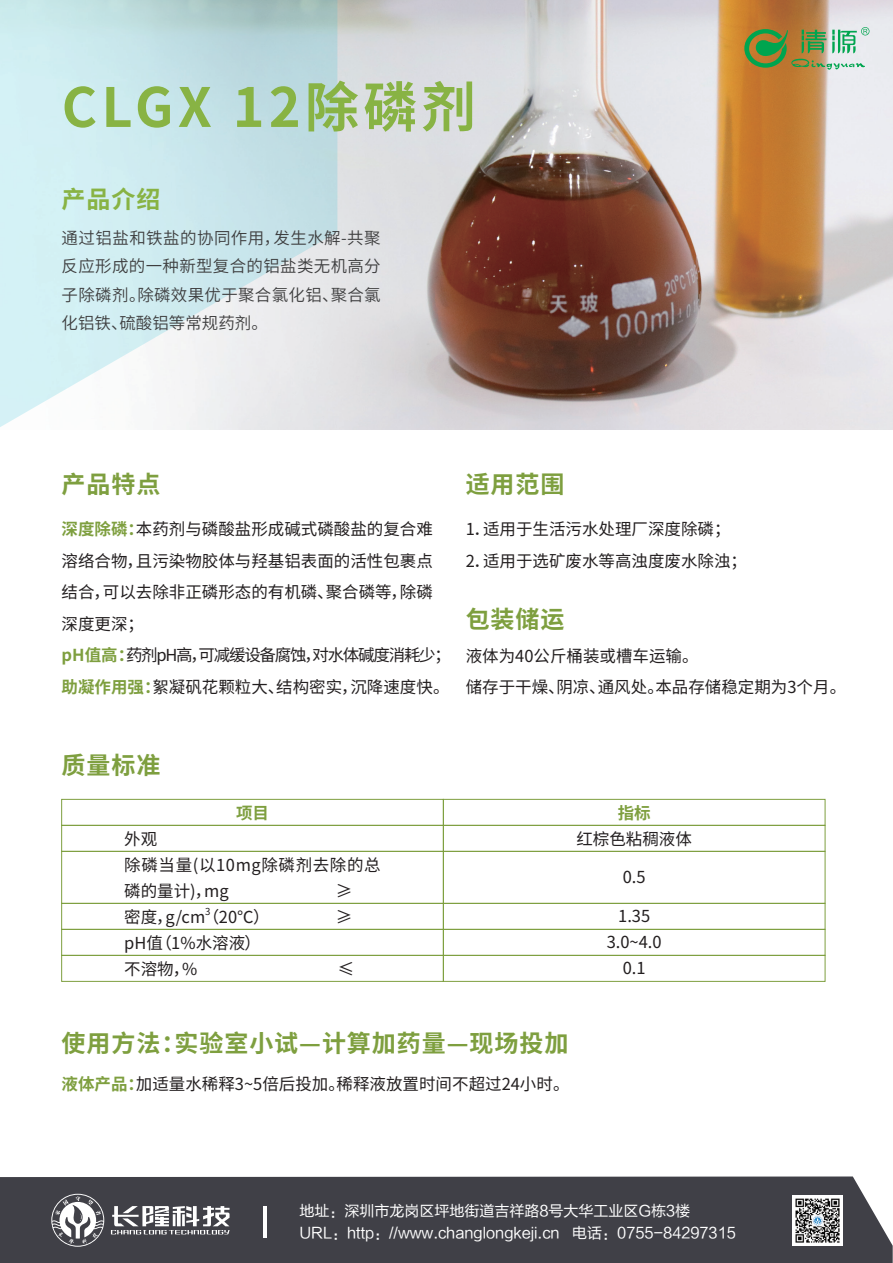
<style>
.page{position:relative;width:893px;height:1263px;background:#fff}
.page>*{position:absolute;margin:0;border:0;box-sizing:border-box;transform-origin:0 0}
.t1{font:700 54px "Source Han Sans CN";letter-spacing:.08em;color:#88b344}
.t2{font:700 24px "Source Han Sans CN";letter-spacing:.04em;color:#7e9f3f}
.t3{font:700 24px "Source Han Sans CN";color:#88b344}
.t4{font:16.5px/31.5px "Source Han Sans CN";color:#231f20}
.t5{font:16.5px/28.5px "Source Han Sans CN";letter-spacing:.02em;color:#3e3e3f;text-align:justify}
.t6{font:16.5px/26px "Source Han Sans CN";letter-spacing:.035em;color:#231f20}
.t7{font:700 16.5px "Source Han Sans CN";color:#7e9f3f}
.t8{font:15px/21.9px "FZLTHJW GB1 0";color:#fff}
.t9{font:9.6px "Source Han Sans CN";color:#231f20}
.s1{font-weight:700;color:#7e9f3f}
</style>
<div class="page">
<img style="left:171px;top:0;width:722px;height:429px">
<svg style="left:0;top:0;width:337px;height:427px;fill:#d0ebef"></svg>
<div style="left:0;top:1176px;width:893px;height:87px;background:#404047"></div>
<svg style="left:51px;top:1194px;width:53px;height:53px"></svg>
<svg style="left:111px;top:1206px;width:119px;height:28px"></svg>
<hr style="left:263px;top:1206px;width:4px;height:31px;background:#fff">
<svg style="left:744px;top:27px;width:125px;height:44px"></svg>
<img style="left:793px;top:1196px;width:50px;height:50px">
<div style="left:61px;top:799px;width:383px;height:27px;border:1px solid #7e9f3f"></div>
<div style="left:61px;top:825px;width:383px;height:27px;border:1px solid #7e9f3f"></div>
<div style="left:61px;top:851px;width:383px;height:53px;border:1px solid #7e9f3f"></div>
<div style="left:61px;top:903px;width:383px;height:27px;border:1px solid #7e9f3f"></div>
<div style="left:61px;top:929px;width:383px;height:27px;border:1px solid #7e9f3f"></div>
<div style="left:61px;top:955px;width:383px;height:27px;border:1px solid #7e9f3f"></div>
<div style="left:443px;top:799px;width:382px;height:27px;border:1px solid #7e9f3f"></div>
<div style="left:443px;top:825px;width:382px;height:27px;border:1px solid #7e9f3f"></div>
<div style="left:443px;top:851px;width:382px;height:53px;border:1px solid #7e9f3f"></div>
<div style="left:443px;top:903px;width:382px;height:27px;border:1px solid #7e9f3f"></div>
<div style="left:443px;top:929px;width:382px;height:27px;border:1px solid #7e9f3f"></div>
<div style="left:443px;top:955px;width:382px;height:27px;border:1px solid #7e9f3f"></div>
<h1 class="t1" style="left:62px;top:77px;width:415px">CLGX 12除磷剂</h1>
<h2 class="t3" style="left:62px;top:186px;width:100px">产品介绍</h2>
<p class="t5" style="left:62px;top:224px;width:321px">通过铝盐和铁盐的协同作用，发生水解-共聚反应形成的一种新型复合的铝盐类无机高分子除磷剂。除磷效果优于聚合氯化铝、聚合氯化铝铁、硫酸铝等常规药剂。</p>
<h2 class="t2" style="left:62px;top:471px;width:100px">产品特点</h2>
<h2 class="t2" style="left:466px;top:471px;width:100px">适用范围</h2>
<p class="t4" style="left:466px;top:514px;width:283px">1．适用于生活污水处理厂深度除磷；<br>2．适用于选矿废水等高浊度废水除浊；</p>
<h2 class="t2" style="left:466px;top:606px;width:100px">包装储运</h2>
<p class="t4" style="left:466px;top:640px;width:382px">液体为40公斤桶装或槽车运输。<br>储存于干燥、阴凉、通风处。本品存储稳定期为3个月。</p>
<p class="t4" style="left:62px;top:514px;width:391px"><span class="s1">深度除磷：</span>本药剂与磷酸盐形成碱式磷酸盐的复合难溶络合物，且污染物胶体与羟基铝表面的活性包裹点结合，可以去除非正磷形态的有机磷、聚合磷等，除磷深度更深；<br><span class="s1">pH值高：</span>药剂pH高，可减缓设备腐蚀，对水体碱度消耗少；<span class="s1">助凝作用强：</span>絮凝矾花颗粒大、结构密实，沉降速度快。</p>
<h2 class="t2" style="left:62px;top:751px;width:100px">质量标准</h2>
<p class="t7" style="left:236px;top:804px;width:34px">项目</p>
<p class="t6" style="left:124px;top:827px;width:258px">外观<br>除磷当量(以10mg除磷剂去除的总磷的量计)，mg</p>
<p class="t4" style="left:336px;top:876px;width:18px">≥</p>
<p class="t9" style="left:205px;top:906px;width:7px">3</p>
<p class="t4" style="left:336px;top:902px;width:18px">≥</p>
<p class="t4" style="left:124px;top:930px;width:138px;line-height:26px">pH值（1%水溶液）不溶物，%</p>
<p class="t4" style="left:124px;top:902px;width:147px">密度，g/cm（20℃）</p>
<p class="t4" style="left:338px;top:954px;width:18px">≤</p>
<p class="t7" style="left:618px;top:804px;width:34px">指标</p>
<p class="t4" style="left:576px;top:824px;width:117px">红棕色粘稠液体</p>
<p class="t4" style="left:623px;top:861px;width:24px">0.5</p>
<p class="t4" style="left:607px;top:903px;width:56px;line-height:26px;text-align:center">1.35<br>3.0~4.0<br>0.1</p>
<h2 class="t2" style="left:62px;top:1029px;width:508px">使用方法：实验室小试—计算加药量—现场投加</h2>
<p class="t4" style="left:62px;top:1068px;width:509px"><span class="s1">液体产品：</span>加适量水稀释3~5倍后投加。稀释液放置时间不超过24小时。</p>
<p class="t8" style="left:299px;top:1200px;width:438px">地址：深圳市龙岗区坪地街道吉祥路8号大华工业区G栋3楼<br>URL：http：//www.changlongkeji.cn 电话：0755-84297315</p>
</div>
